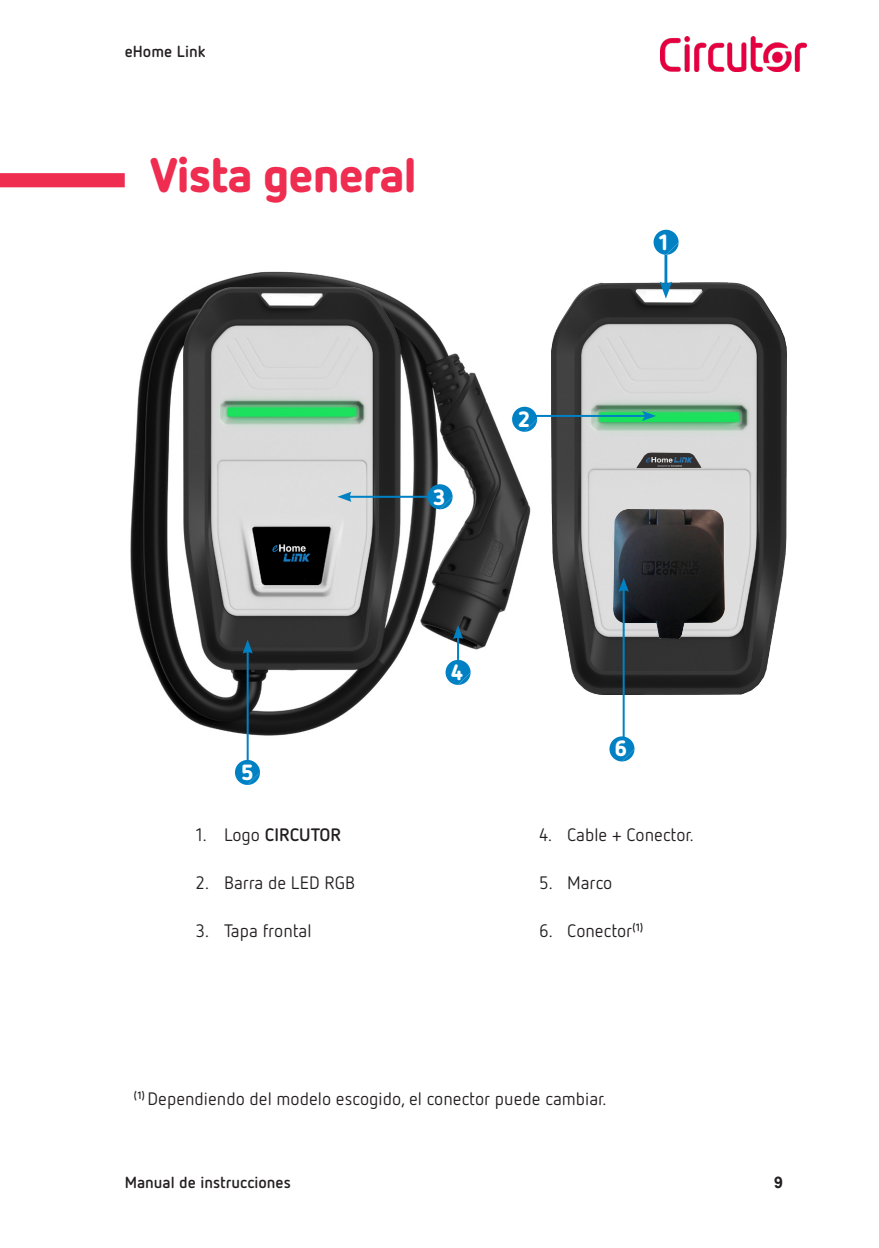
<style>
.page{position:relative;width:879px;height:1248px;background:#fff}
.page>*{position:absolute;margin:0;border:0;box-sizing:border-box;transform-origin:0 0}
.Header_1{font:900 48px "Netto Pro";letter-spacing:-.02em;color:#ee2d50}
.t1{font:900 22px "Netto Pro";color:#fff}
.Estilo_INDICE_1{font:18px "Netto Pro";color:#231f20}
.t2{font:700 18px "Netto Pro";color:#231f20}
.t3{font:700 16px "Netto Pro";color:#231f20}
.t4{font:700 16px "Arial";color:#231f20}
.s1{font-weight:400}
</style>
<div class="page">
<img style="left:660px;top:37px;width:147px;height:34px">
<div style="left:0;top:173px;width:125px;height:14px;background:#ee2d50"></div>
<svg style="left:653px;top:230px;width:25px;height:25px"></svg>
<img style="left:551px;top:282px;width:235px;height:412px">
<img style="left:613px;top:509px;width:111px;height:129px">
<img style="left:636px;top:452px;width:65px;height:16px">
<div style="left:646px;top:291px;width:45px;height:11px;background:#fff"></div>
<img style="left:130px;top:271px;width:401px;height:470px">
<svg style="left:512px;top:406px;width:25px;height:26px"></svg>
<svg style="left:609px;top:736px;width:25px;height:25px"></svg>
<hr style="left:247px;top:650px;width:2px;height:110px;background:#0081c4">
<svg style="left:243px;top:639px;width:10px;height:14px"></svg>
<hr style="left:536px;top:415px;width:109px;height:2px;background:#0081c4">
<svg style="left:642px;top:411px;width:14px;height:10px"></svg>
<hr style="left:622px;top:588px;width:2px;height:152px;background:#0081c4">
<svg style="left:618px;top:577px;width:11px;height:14px"></svg>
<svg style="left:427px;top:484px;width:25px;height:25px"></svg>
<hr style="left:348px;top:495px;width:80px;height:2px;background:#0081c4">
<svg style="left:337px;top:491px;width:14px;height:11px"></svg>
<svg style="left:235px;top:759px;width:25px;height:25px"></svg>
<hr style="left:664px;top:255px;width:3px;height:31px;background:#0081c4">
<svg style="left:659px;top:281px;width:13px;height:17px"></svg>
<svg style="left:445px;top:659px;width:25px;height:26px"></svg>
<hr style="left:457px;top:636px;width:2px;height:23px;background:#0081c4">
<svg style="left:453px;top:625px;width:10px;height:14px"></svg>
<p class="t3" style="left:125px;top:41px;width:82px">eHome Link</p>
<p class="Header_1" style="left:150px;top:142px;width:268px">Vista general</p>
<p class="t1" style="left:659px;top:227px;width:11px">1</p>
<p class="t1" style="left:241px;top:757px;width:14px">5</p>
<p class="t2" style="left:196px;top:822px;width:147px"><span class="s1">1. Logo</span> CIRCUTOR</p>
<p class="Estilo_INDICE_1" style="left:196px;top:870px;width:161px">2. Barra de LED RGB</p>
<p class="Estilo_INDICE_1" style="left:196px;top:918px;width:117px">3. Tapa frontal</p>
<p class="t1" style="left:433px;top:481px;width:14px">3</p>
<p class="t1" style="left:518px;top:404px;width:14px">2</p>
<p class="t1" style="left:451px;top:657px;width:14px">4</p>
<p class="t1" style="left:614px;top:732px;width:14px">6</p>
<p class="Estilo_INDICE_1" style="left:539px;top:822px;width:156px">4. Cable + Conector.</p>
<p class="Estilo_INDICE_1" style="left:539px;top:870px;width:75px">5. Marco</p>
<p class="Estilo_INDICE_1" style="left:539px;top:918px;width:106px">6. Conector<sup>(1)</sup></p>
<p class="Estilo_INDICE_1" style="left:134px;top:1086px;width:474px"><sup>(1)</sup> Dependiendo del modelo escogido, el conector puede cambiar.</p>
<p class="t3" style="left:125px;top:1171px;width:168px">Manual de instrucciones</p>
<p class="t4" style="left:774px;top:1170px;width:10px">9</p>
</div>
